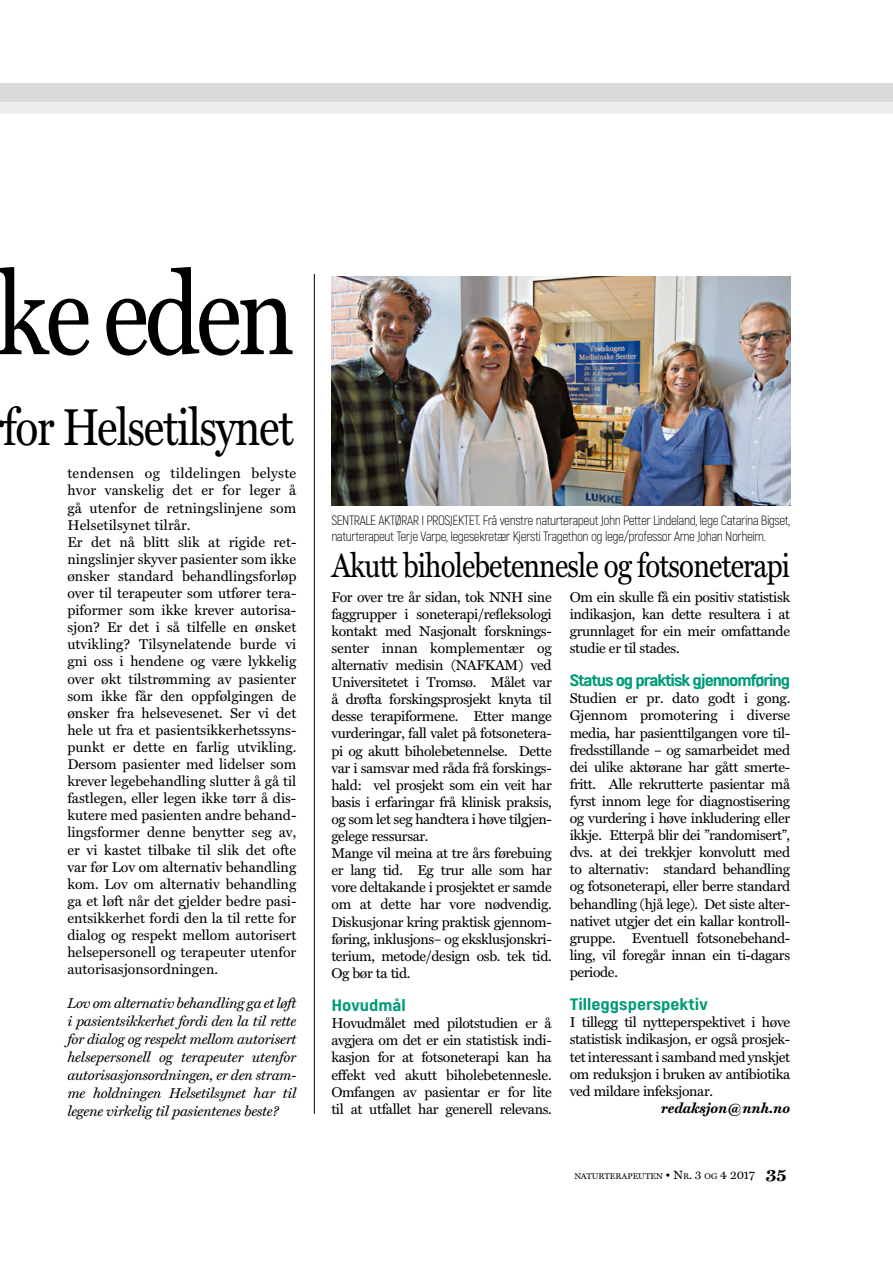
<style>
.page{position:relative;width:893px;height:1263px;background:#fff}
.page>*{position:absolute;margin:0;border:0;box-sizing:border-box;transform-origin:0 0}
.t1{font:116.85px "Miller Text";letter-spacing:-.045em;color:#000;scale:.83 1}
.t2{font:52.2px "Miller Text";letter-spacing:-.03em;color:#000;scale:.83 1}
.t3{font:33.9px "Miller Text";letter-spacing:-.03em;color:#000;scale:.83 1}
.t4{font:800 16.5px "Akrobat";letter-spacing:-.055em;color:#009c77;scale:1.2 1}
.t5{font:800 16.5px "Akrobat";color:#009c77;scale:1.2 1}
.t6{font:14.25px/17.1px "Miller Text";color:#000;text-align:justify}
.t7{font:14.25px/17.1px "Miller Text";letter-spacing:-.025em;color:#000}
.t8{font:italic 14.25px/18px "Miller Text";letter-spacing:-.02em;color:#000;text-align:justify}
.t9{font:italic 700 14.25px "Miller Text";color:#000}
.t10{font:300 13.5px/16.2px "Akrobat";letter-spacing:-.035em;color:#000}
.t11{font:8.4px "Miller Text";color:#000}
.s1{font-size:12px}
.s2{font-weight:700;font-size:18px}
</style>
<div class="page">
<svg style="left:0;top:83px;width:893px;height:31px;background:#e1e1e1"></svg>
<img style="left:331px;top:276px;width:459px;height:230px">
<hr style="left:314px;top:274px;width:1px;height:840px;background:#000">
<h1 class="t1" style="left:-4px;top:245px;width:361px">ke eden</h1>
<h2 class="t2" style="left:3px;top:396px;width:352px">for Helsetilsynet</h2>
<p class="t6" style="left:67px;top:465px;width:231px;text-align:left">tendensen og tildelingen belyste hvor vanskelig det er for leger å gå utenfor de retningslinjene som Helsetilsynet tilrår.<br>Er det nå blitt slik at rigide ret&shy;ningslinjer skyver pasienter som ikke ønsker standard behandlingsforløp over til terapeuter som utfører tera&shy;piformer som ikke krever autorisa&shy;sjon? Er det i så tilfelle en ønsket utvikling? Tilsynelatende burde vi gni oss i hendene og være lykkelig over økt tilstrømming av pasienter som ikke får den oppfølgingen de ønsker fra helsevesenet. Ser vi det hele ut fra et pasientsikkerhetssyns&shy;punkt er dette en farlig utvikling.<br>Dersom pasienter med lidelser som krever legebehandling slutter å gå til fastlegen, eller legen ikke tørr å dis&shy;kutere med pasienten andre behand&shy;lingsformer denne benytter seg av, er vi kastet tilbake til slik det ofte var før Lov om alternativ behandling kom. Lov om alternativ behandling ga et løft når det gjelder bedre pasi&shy;entsikkerhet fordi den la til rette for dialog og respekt mellom autorisert helsepersonell og terapeuter utenfor autorisasjonsordningen.</p>
<p class="t8" style="left:67px;top:994px;width:231px">Lov om alternativ behandling ga et løft i pasientsikkerhet fordi den la til rette for dialog og respekt mellom autorisert helsepersonell og terapeuter utenfor autorisasjonsordningen, er den stram&shy;me holdningen Helsetilsynet har til legene virkelig til pasientenes beste?</p>
<p class="t10" style="left:331px;top:512px;width:12px">Sentrale</p>
<p class="t10" style="left:379px;top:512px;width:7px">aktørar</p>
<p class="t10" style="left:421px;top:512px;width:12px">i prosjektet</p>
<p class="t10" style="left:331px;top:512px;width:460px;text-indent:147px">. Frå venstre naturterapeut John Petter Lindeland, lege Catarina Bigset, naturterapeut Terje Varpe, legesekretær Kjersti Tragethon og lege/professor Arne Johan Norheim.</p>
<h3 class="t3" style="left:331px;top:546px;width:554px">Akutt biholebetennesle og fotsoneterapi</h3>
<p class="t7" style="left:331px;top:588px;width:222px">For over tre år sidan, tok NNH sine faggrupper i soneterapi/refleksologi kontakt med Nasjonalt forsknings&shy;senter innan komplementær og alternativ medisin (NAFKAM) ved Universitetet i Tromsø. Målet var å drøfta forskingsprosjekt knyta til desse terapiformene. Etter mange vurderingar, fall valet på fotsonetera&shy;pi og akutt biholebetennelse. Dette var i samsvar med råda frå forskings&shy;hald: vel prosjekt som ein veit har basis i erfaringar frå klinisk praksis, og som let seg handtera i høve tilgjen&shy;gelege ressursar.<br>Mange vil meina at tre års førebuing er lang tid. Eg trur alle som har vore deltakande i prosjektet er samde om at dette har vore nødvendig.<br>Diskusjonar kring praktisk gjennom&shy;føring, inklusjons– og eksklusjonskri&shy;terium, metode/design osb. tek tid.<br>Og bør ta tid.</p>
<p class="t4" style="left:331px;top:995px;width:64px">Hovudmål</p>
<p class="t6" style="left:331px;top:1015px;width:222px">Hovudmålet med pilotstudien er å avgjera om det er ein statistisk indi&shy;kasjon for at fotsoneterapi kan ha effekt ved akutt biholebetennesle.<br>Omfangen av pasientar er for lite til at utfallet har generell relevans.</p>
<p class="t6" style="left:570px;top:588px;width:222px">Om ein skulle få ein positiv statistisk indikasjon, kan dette resultera i at grunnlaget for ein meir omfattande studie er til stades.</p>
<p class="t4" style="left:570px;top:670px;width:185px">Status og praktisk gjennomføring</p>
<p class="t6" style="left:570px;top:690px;width:222px">Studien er pr. dato godt i gong.<br>Gjennom promotering i diverse media, har pasienttilgangen vore til&shy;fredsstillande – og samarbeidet med dei ulike aktørane har gått smerte&shy;fritt. Alle rekrutterte pasientar må fyrst innom lege for diagnostisering og vurdering i høve inkludering eller ikkje. Etterpå blir dei ”randomisert”, dvs. at dei trekkjer konvolutt med to alternativ: standard behandling og fotsoneterapi, eller berre standard behandling (hjå lege). Det siste alter&shy;nativet utgjer det ein kallar kontroll&shy;gruppe. Eventuell fotsonebehand&shy;ling, vil foregår innan ein ti-dagars periode.</p>
<p class="t5" style="left:570px;top:994px;width:117px">Tilleggsperspektiv</p>
<p class="t6" style="left:570px;top:1014px;width:222px">I tillegg til nytteperspektivet i høve statistisk indikasjon, er også prosjek&shy;tet interessant i samband med ynskjet om reduksjon i bruken av antibiotika ved mildare infeksjonar.</p>
<p class="t9" style="left:661px;top:1099px;width:131px">redaksjon@nnh.no</p>
<p class="t11" style="left:574px;top:1171px;width:214px">NATURTERAPEUTEN <span class="s1">• N</span>R<span class="s1">. 3</span> OG <span class="s1">4 2017</span> <span class="s2">35</span></p>
</div>
